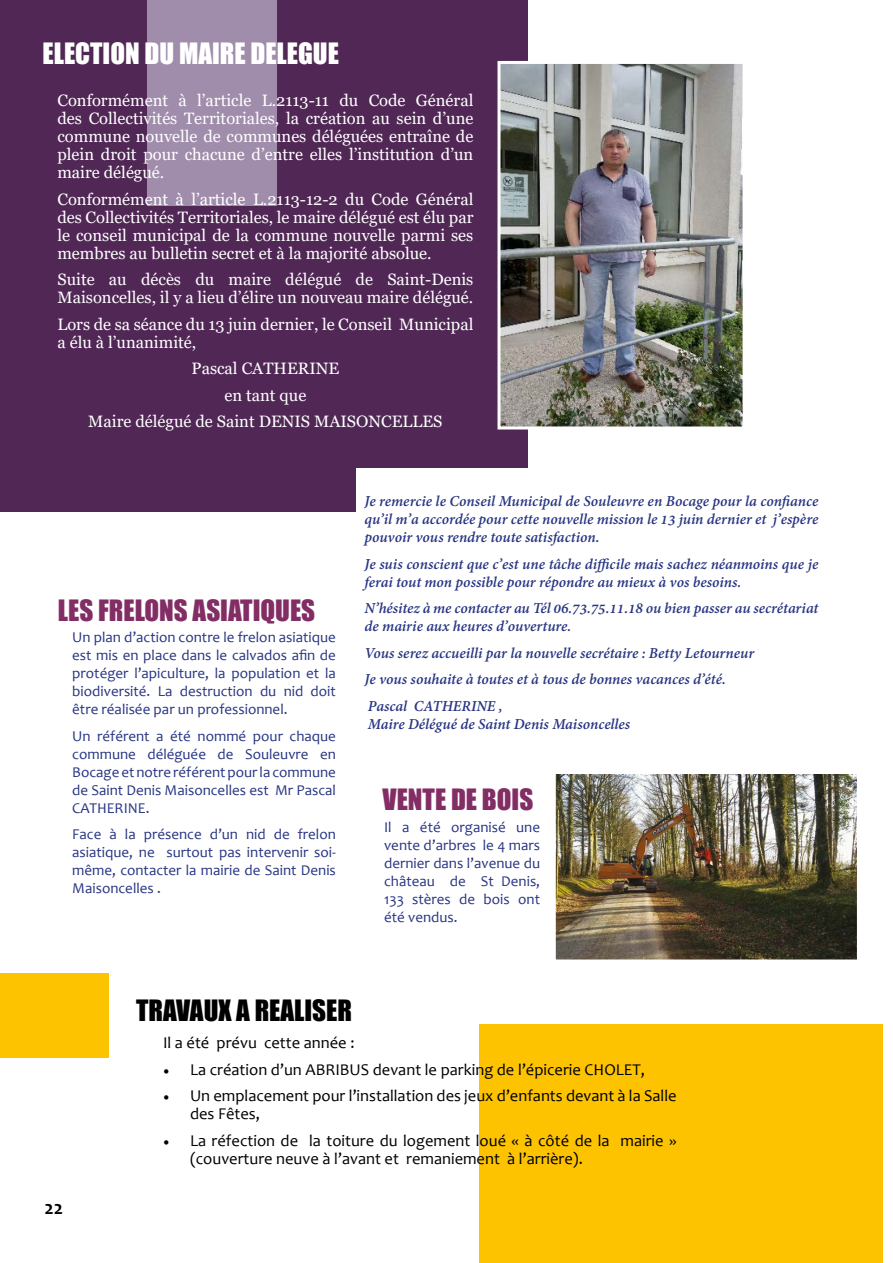
<style>
.page{position:relative;width:893px;height:1263px;background:#fff}
.page>*{position:absolute;margin:0;border:0;box-sizing:border-box;transform-origin:0 0}
.t1{font:27px "Impact";color:#822e65}
.t2{font:27px "Impact";color:#fff}
.t3{font:27px "Impact";color:#000}
.t4{font:700 19.5px "Candara";color:#000}
.t5{font:16.5px/18px "Georgia";color:#fff;text-align:justify}
.t6{font:italic 700 16.5px/18px "Adobe Devanagari";letter-spacing:-.005em;color:#283583}
.t7{font:16.5px/18px "Candara";color:#000}
.t8{font:15px/18px "Candara";color:#283583;text-align:justify}
.s1{font-family:"Minion Pro"}
</style>
<div class="page">
<div style="left:479px;top:1024px;width:404px;height:239px;background:#fdc300"></div>
<div style="left:0;top:0;width:527px;height:512px;background:#502755"></div>
<img style="left:501px;top:65px;width:241px;height:360px">
<div style="left:497px;top:61px;width:249px;height:368px;border:3px solid #fff"></div>
<div style="left:147px;top:0;width:130px;height:205px;background:#a08cab"></div>
<div style="left:356px;top:468px;width:462px;height:314px;background:#fff"></div>
<div style="left:0;top:973px;width:109px;height:84px;background:#fdc300"></div>
<img style="left:557px;top:774px;width:299px;height:184px">
<div style="left:553px;top:758px;width:307px;height:204px;border:3px solid #fff"></div>
<h1 class="t2" style="left:43px;top:32px;width:298px">ELECTION DU MAIRE DELEGUE</h1>
<p class="t5" style="left:57px;top:92px;width:417px">Conformément à l’article L.2113-11 du Code Général des Collectivités Territoriales, la création au sein d’une commune nouvelle de communes déléguées entraîne de plein droit pour chacune d’entre elles l’institution d’un maire délégué.</p>
<p class="t5" style="left:57px;top:191px;width:417px">Conformément à l’article L.2113-12-2 du Code Général des Collectivités Territoriales, le maire délégué est élu par le conseil municipal de la commune nouvelle parmi ses membres au bulletin secret et à la majorité absolue.</p>
<p class="t5" style="left:57px;top:271px;width:417px">Suite au décès du maire délégué de Saint-Denis<br>Maisoncelles, il y a lieu d’élire un nouveau maire délégué.</p>
<p class="t5" style="left:57px;top:316px;width:417px">Lors de sa séance du 13 juin dernier, le Conseil Municipal a élu à l’unanimité,</p>
<p class="t5" style="left:88px;top:356px;width:356px;line-height:26.5px;text-align:center">Pascal CATHERINE<br>en tant que<br>Maire délégué de Saint DENIS MAISONCELLES</p>
<h1 class="t1" style="left:58px;top:589px;width:259px">LES FRELONS ASIATIQUES</h1>
<p class="t8" style="left:72px;top:628px;width:265px">Un plan d’action contre le frelon asiatique est mis en place dans le calvados afin de protéger l’apiculture, la population et la biodiversité. La destruction du nid doit être réalisée par un professionnel.</p>
<p class="t8" style="left:72px;top:727px;width:265px">Un référent a été nommé pour chaque commune déléguée de Souleuvre en Bocage et notre référent pour la commune de Saint Denis Maisoncelles est Mr Pascal CATHERINE.</p>
<p class="t8" style="left:72px;top:825px;width:265px">Face à la présence d’un nid de frelon asiatique, ne surtout pas intervenir soi&shy;même, contacter la mairie de Saint Denis Maisoncelles .</p>
<p class="t6" style="left:365px;top:494px;width:455px;text-align:justify">Je remercie le Conseil Municipal de Souleuvre en Bocage pour la confiance qu’il m’a accordée pour cette nouvelle mission le 13 juin dernier et j’espère pouvoir vous rendre toute satisfaction.</p>
<p class="t6" style="left:365px;top:556px;width:455px">Je suis conscient que c’est une tâche difficile mais sachez néanmoins que je ferai tout mon possible pour répondre au mieux à vos besoins.</p>
<p class="t6" style="left:365px;top:601px;width:455px">N’hésitez à me contacter au Tél 06.73.75.11.18 ou bien passer au secrétariat de mairie aux heures d’ouverture.</p>
<p class="t6" style="left:365px;top:641px;width:391px;line-height:26.5px">Vous serez accueilli par la nouvelle secrétaire : Betty Letourneur<br>Je vous souhaite à toutes et à tous de bonnes vacances d’été.<br>Pascal CATHERINE ,</p>
<p class="t6" style="left:368px;top:716px;width:264px">Maire Délégué de Saint Denis Maisoncelles</p>
<h1 class="t1" style="left:383px;top:778px;width:152px">VENTE DE BOIS</h1>
<p class="t8" style="left:384px;top:818px;width:157px">Il a été organisé une vente d’arbres le 4 mars dernier dans l’avenue du château de St Denis, 133 stères de bois ont été vendus.</p>
<h1 class="t3" style="left:136px;top:989px;width:217px">TRAVAUX A REALISER</h1>
<p class="t4" style="left:44px;top:1196px;width:20px">22</p>
<p class="t7" style="left:163px;top:1034px;width:193px">Il a été prévu cette année :</p>
<p class="t7" style="left:163px;top:1060px;width:484px"><span class="s1">•</span> La création d’un ABRIBUS devant le parking de l’épicerie CHOLET,</p>
<p class="t7" style="left:190px;top:1087px;width:488px;text-indent:-27px"><span class="s1">•</span> Un emplacement pour l’installation des jeux d’enfants devant à la Salle des Fêtes,</p>
<p class="t7" style="left:190px;top:1131px;width:488px;text-indent:-27px"><span class="s1">•</span> La réfection de la toiture du logement loué « à côté de la mairie » (couverture neuve à l’avant et remaniement à l’arrière).</p>
</div>
